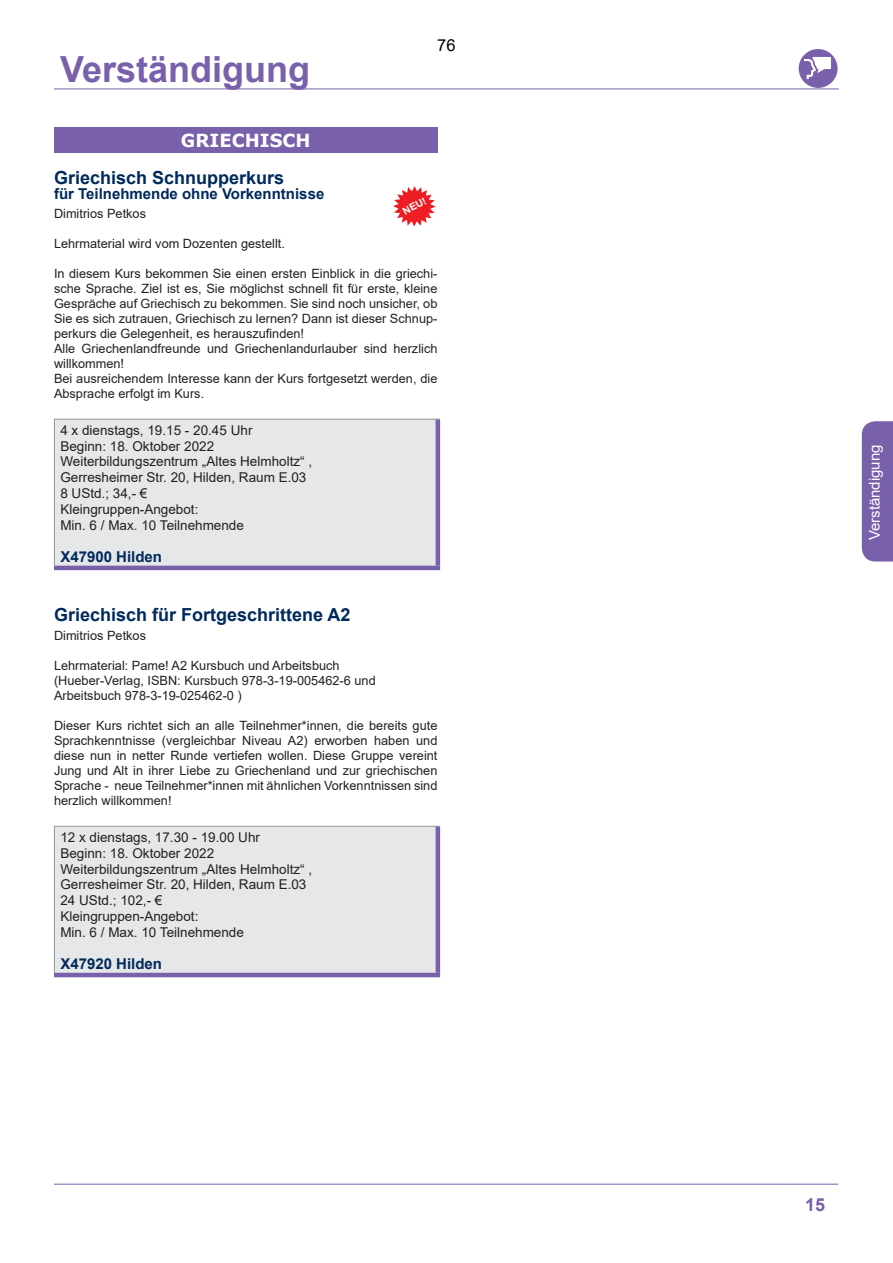
<style>
.page{position:relative;width:893px;height:1263px;background:#fff}
.page>*{position:absolute;margin:0;border:0;box-sizing:border-box;transform-origin:0 0}
.t1{font:700 36px "Arial";color:#7960aa}
.Titel{font:700 18px "Arial";color:#002a5c}
.Vorspann{font:700 18px "Arial";color:#002a5c}
.Fachbereich{font:700 18px "Verdana";color:#fff}
.t2{font:700 18px "Arial";color:#7960aa}
.t3{font:16.5px "Arial";color:#000}
.Untertitel{font:700 15px "Arial";color:#002a5c}
.KursnummerAussenstel{font:700 15px "Arial";color:#002a5c}
.t4{font:15px "Arial";color:#fff}
.TerminOrtGebuehr{font:13.5px "Arial";color:#231f20}
.Kursinfo{font:12.75px/15px "Arial";color:#231f20;text-align:justify}
.Dozent{font:12.75px "Arial";color:#231f20}
.NeuLogo{font:700 10.05px "Arial";color:#fff}
.s1{font-family:"Verdana";color:#fff}
</style>
<div class="page">
<hr style="left:54px;top:1184px;width:737px;height:1px;background:#7960aa">
<hr style="left:791px;top:1184px;width:47px;height:1px;background:#7960aa">
<hr style="left:54px;top:89px;width:738px;height:1px;background:#7960aa">
<hr style="left:792px;top:89px;width:47px;height:1px;background:#7960aa">
<div style="left:799px;top:49px;width:38px;height:39px;background:#7960aa;border-radius:50%"></div>
<svg style="left:804px;top:57px;width:27px;height:22px"></svg>
<div style="left:862px;top:421px;width:31px;height:140px;background:#7960aa"></div>
<div style="left:54px;top:128px;width:383px;height:25px;background:#7960aa"></div>
<div style="left:54px;top:419px;width:384px;height:149px;background:#e6e7e9"></div>
<hr style="left:54px;top:419px;width:386px;height:1px;background:#939598">
<hr style="left:54px;top:419px;width:1px;height:147px;background:#939598">
<hr style="left:436px;top:419px;width:4px;height:147px;background:#7960aa">
<hr style="left:54px;top:566px;width:386px;height:4px;background:#7960aa">
<div style="left:54px;top:826px;width:384px;height:149px;background:#e6e7e9"></div>
<hr style="left:54px;top:826px;width:386px;height:1px;background:#939598">
<hr style="left:54px;top:827px;width:1px;height:146px;background:#939598">
<hr style="left:436px;top:827px;width:4px;height:146px;background:#7960aa">
<hr style="left:54px;top:973px;width:386px;height:4px;background:#7960aa">
<svg style="left:393px;top:186px;width:43px;height:41px"></svg>
<h1 class="t1" style="left:60px;top:44px;width:252px">Verständigung</h1>
<p class="t3" style="left:437px;top:33px;width:20px">76</p>
<p class="Fachbereich" style="left:181px;top:128px;width:131px">GRIECHISCH</p>
<p class="Vorspann" style="left:54px;top:165px;width:232px">Griechisch Schnupperkurs</p>
<p class="Untertitel" style="left:54px;top:183px;width:272px">für Teilnehmende ohne Vorkenntnisse</p>
<p class="Dozent" style="left:54px;top:205px;width:94px">Dimitrios Petkos</p>
<p class="Kursinfo" style="left:54px;top:236px;width:232px">Lehrmaterial wird vom Dozenten gestellt.</p>
<p class="Kursinfo" style="left:54px;top:266px;width:385px">In diesem Kurs bekommen Sie einen ersten Einblick in die griechi&shy;sche Sprache. Ziel ist es, Sie möglichst schnell fit für erste, kleine Gespräche auf Griechisch zu bekommen. Sie sind noch unsicher, ob Sie es sich zutrauen, Griechisch zu lernen? Dann ist dieser Schnup&shy;perkurs die Gelegenheit, es herauszufinden!</p>
<p class="Kursinfo" style="left:54px;top:341px;width:385px">Alle Griechenlandfreunde und Griechenlandurlauber sind herzlich willkommen!</p>
<p class="Kursinfo" style="left:54px;top:371px;width:385px">Bei ausreichendem Interesse kann der Kurs fortgesetzt werden, die<br>Absprache erfolgt im Kurs.</p>
<p class="TerminOrtGebuehr" style="left:60px;top:421px;width:194px">4 x dienstags, 19.15 - 20.45 Uhr</p>
<p class="TerminOrtGebuehr" style="left:60px;top:437px;width:155px">Beginn: 18. Oktober 2022</p>
<p class="TerminOrtGebuehr" style="left:60px;top:452px;width:253px">Weiterbildungszentrum „Altes Helmholtz“ ,</p>
<p class="TerminOrtGebuehr" style="left:60px;top:468px;width:248px">Gerresheimer Str. 20, Hilden, Raum E.03</p>
<p class="TerminOrtGebuehr" style="left:60px;top:484px;width:89px">8 UStd.; 34,- €</p>
<p class="TerminOrtGebuehr" style="left:60px;top:500px;width:140px">Kleingruppen-Angebot:</p>
<p class="TerminOrtGebuehr" style="left:60px;top:515px;width:185px">Min. 6 / Max. 10 Teilnehmende</p>
<p class="KursnummerAussenstel" style="left:60px;top:546px;width:103px">X47900 Hilden</p>
<p class="NeuLogo" style="left:400px;top:206px;width:27px;rotate:-27deg">NEU!</p>
<p class="Titel" style="left:54px;top:602px;width:298px">Griechisch für Fortgeschrittene A2</p>
<p class="Dozent" style="left:54px;top:627px;width:94px">Dimitrios Petkos</p>
<p class="Kursinfo" style="left:54px;top:658px;width:287px">Lehrmaterial: Pame! A2 Kursbuch und Arbeitsbuch</p>
<p class="Kursinfo" style="left:54px;top:673px;width:323px">(Hueber-Verlag, ISBN: Kursbuch 978-3-19-005462-6 und</p>
<p class="Kursinfo" style="left:54px;top:688px;width:189px">Arbeitsbuch 978-3-19-025462-0 )</p>
<p class="Kursinfo" style="left:54px;top:718px;width:385px">Dieser Kurs richtet sich an alle Teilnehmer*innen, die bereits gute Sprachkenntnisse (vergleichbar Niveau A2) erworben haben und diese nun in netter Runde vertiefen wollen. Diese Gruppe vereint Jung und Alt in ihrer Liebe zu Griechenland und zur griechischen Sprache - neue Teilnehmer*innen mit ähnlichen Vorkenntnissen sind herzlich willkommen!</p>
<p class="TerminOrtGebuehr" style="left:60px;top:828px;width:201px">12 x dienstags, 17.30 - 19.00 Uhr</p>
<p class="TerminOrtGebuehr" style="left:60px;top:844px;width:155px">Beginn: 18. Oktober 2022</p>
<p class="TerminOrtGebuehr" style="left:60px;top:859px;width:253px">Weiterbildungszentrum „Altes Helmholtz“ ,</p>
<p class="TerminOrtGebuehr" style="left:60px;top:875px;width:248px">Gerresheimer Str. 20, Hilden, Raum E.03</p>
<p class="TerminOrtGebuehr" style="left:60px;top:891px;width:104px">24 UStd.; 102,- €</p>
<p class="TerminOrtGebuehr" style="left:60px;top:907px;width:140px">Kleingruppen-Angebot:</p>
<p class="TerminOrtGebuehr" style="left:60px;top:922px;width:185px">Min. 6 / Max. 10 Teilnehmende</p>
<p class="KursnummerAussenstel" style="left:60px;top:953px;width:103px">X47920 Hilden</p>
<p class="t4" style="left:864px;top:540px;width:97px;rotate:-90deg">Verständigung</p>
<h2 class="t2" style="left:802px;top:1192px;width:25px"><span class="s1">1</span>1 5</h2>
</div>
